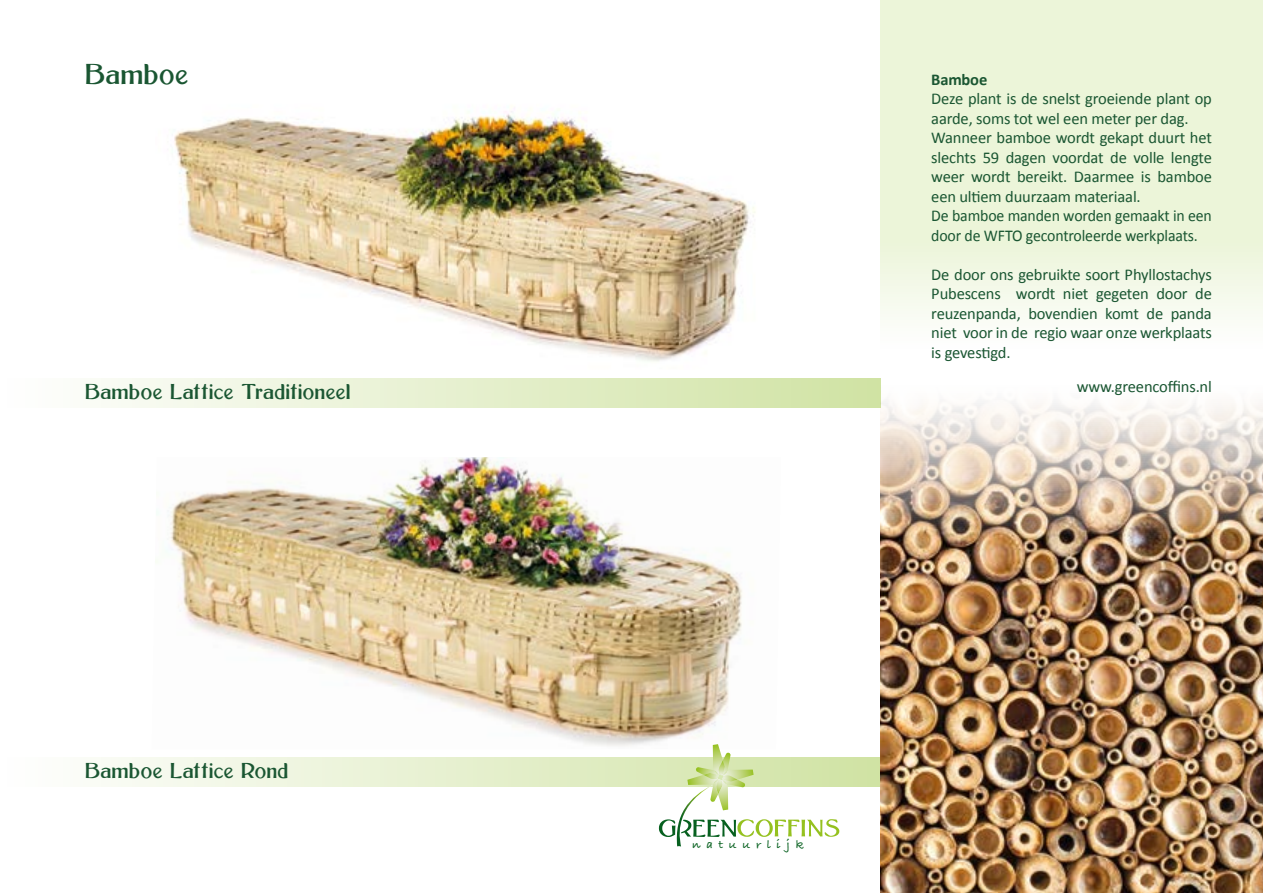
<style>
.page{position:relative;width:1263px;height:893px;background:#fff}
.page>*{position:absolute;margin:0;border:0;box-sizing:border-box;transform-origin:0 0}
.t1{font:24px "Bolton Sans";color:#1a5632}
.t2{font:18px "Bolton Sans";letter-spacing:-.005em;color:#1a5632}
.t3{font:16.5px/19.5px "Calibri";letter-spacing:-.01em;color:#1a5632}
.t4{font:700 16.5px "Calibri";letter-spacing:-.01em;color:#1a5632}
.t5{font:700 12.6px "Bradley Hand ITCTT";letter-spacing:.455em;color:#07601f}
</style>
<div class="page">
<svg style="left:101px;top:757px;width:779px;height:30px;background:#e8f1d3"></svg>
<hr style="left:0;top:757px;width:1px;height:30px;background:#d0e3a3">
<div style="left:0;top:378px;width:880px;height:30px;background:linear-gradient(to right,#fff,#d0e3a3)"></div>
<img style="left:880px;top:384px;width:383px;height:509px">
<img style="left:174px;top:108px;width:581px;height:254px">
<img style="left:155px;top:457px;width:587px;height:289px">
<svg style="left:880px;top:0;width:383px;height:320px;background:#edf5dc"></svg>
<svg style="left:659px;top:744px;width:180px;height:102px"></svg>
<h1 class="t1" style="left:85px;top:62px;width:105px">Bamboe</h1>
<p class="t2" style="left:85px;top:383px;width:267px">Bamboe Lattice Traditioneel</p>
<p class="t2" style="left:85px;top:761px;width:205px">Bamboe Lattice Rond</p>
<p class="t4" style="left:931px;top:69px;width:58px">Bamboe</p>
<p class="t3" style="left:931px;top:88px;width:282px">Deze plant is de snelst groeiende plant op aarde, soms tot wel een meter per dag.<br>Wanneer bamboe wordt gekapt duurt het slechts 59 dagen voordat de volle lengte weer wordt bereikt. Daarmee is bamboe een ultiem duurzaam materiaal.<br>De bamboe manden worden gemaakt in een door de WFTO gecontroleerde werkplaats.</p>
<p class="t3" style="left:931px;top:264px;width:282px;text-align:justify">De door ons gebruikte soort Phyllostachys Pubescens wordt niet gegeten door de reuzenpanda, bovendien komt de panda niet voor in de regio waar onze werkplaats is gevestigd.</p>
<p class="t3" style="left:1077px;top:376px;width:137px">www.greencoffins.nl</p>
<p class="t5" style="left:692px;top:835px;width:113px">natuurlijk</p>
</div>
